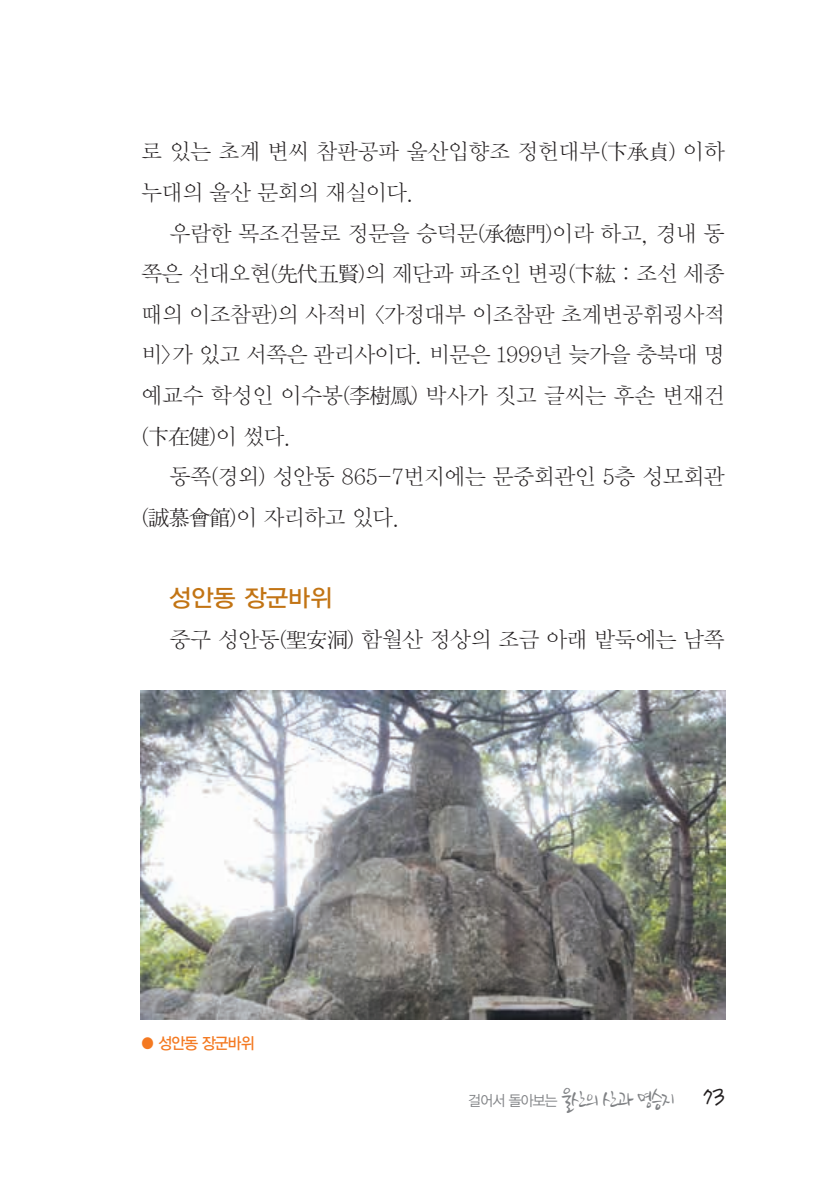
<style>
.page{position:relative;width:838px;height:1189px;background:#fff}
.page>*{position:absolute;margin:0;border:0;box-sizing:border-box;transform-origin:0 0}
.t1{font:26.8px "DX Se N Std M";letter-spacing:-.05em;color:#808285;scale:.93 1}
.t2{font:24px "YDVYGO13";color:#c27414}
.t3{font:22px/40.6px "Y Mj O11";letter-spacing:-.07em;color:#231f20}
.t4{font:16px "YDVYGO13";letter-spacing:-.05em;color:#f47921;scale:.93 1}
.s1{font-family:"YDVYGO12";font-size:15px}
</style>
<div class="page">
<img style="left:141px;top:691px;width:584px;height:329px">
<p class="t3" style="left:141px;top:132px;width:585px">로 있는 초계 변씨 참판공파 울산입향조 정헌대부(卞承貞) 이하 누대의 울산 문회의 재실이다.</p>
<p class="t3" style="left:141px;top:213px;width:585px;text-align:justify;text-indent:28px">우람한 목조건물로 정문을 승덕문(承德門)이라 하고, 경내 동 쪽은 선대오현(先代五賢)의 제단과 파조인 변굉(卞紘 : 조선 세종 때의 이조참판)의 사적비 &lt;가정대부 이조참판 초계변공휘굉사적 비&gt;가 있고 서쪽은 관리사이다. 비문은 1999년 늦가을 충북대 명 예교수 학성인 이수봉(李樹鳳) 박사가 짓고 글씨는 후손 변재건 (卞在健)이 썼다.</p>
<p class="t3" style="left:141px;top:456px;width:585px;text-indent:28px">동쪽(경외) 성안동 865-7번지에는 문중회관인 5층 성모회관 (誠慕會館)이 자리하고 있다.</p>
<p class="t2" style="left:169px;top:584px;width:164px">성안동 장군바위</p>
<p class="t3" style="left:169px;top:619px;width:557px">중구 성안동(聖安洞) 함월산 정상의 조금 아래 밭둑에는 남쪽</p>
<p class="t4" style="left:158px;top:1033px;width:105px">성안동 장군바위</p>
<p class="t1" style="left:468px;top:1085px;width:278px"><span class="s1">걸어서 돌아보는</span> 울산의 산과 명승지 <sup>73</sup></p>
</div>
